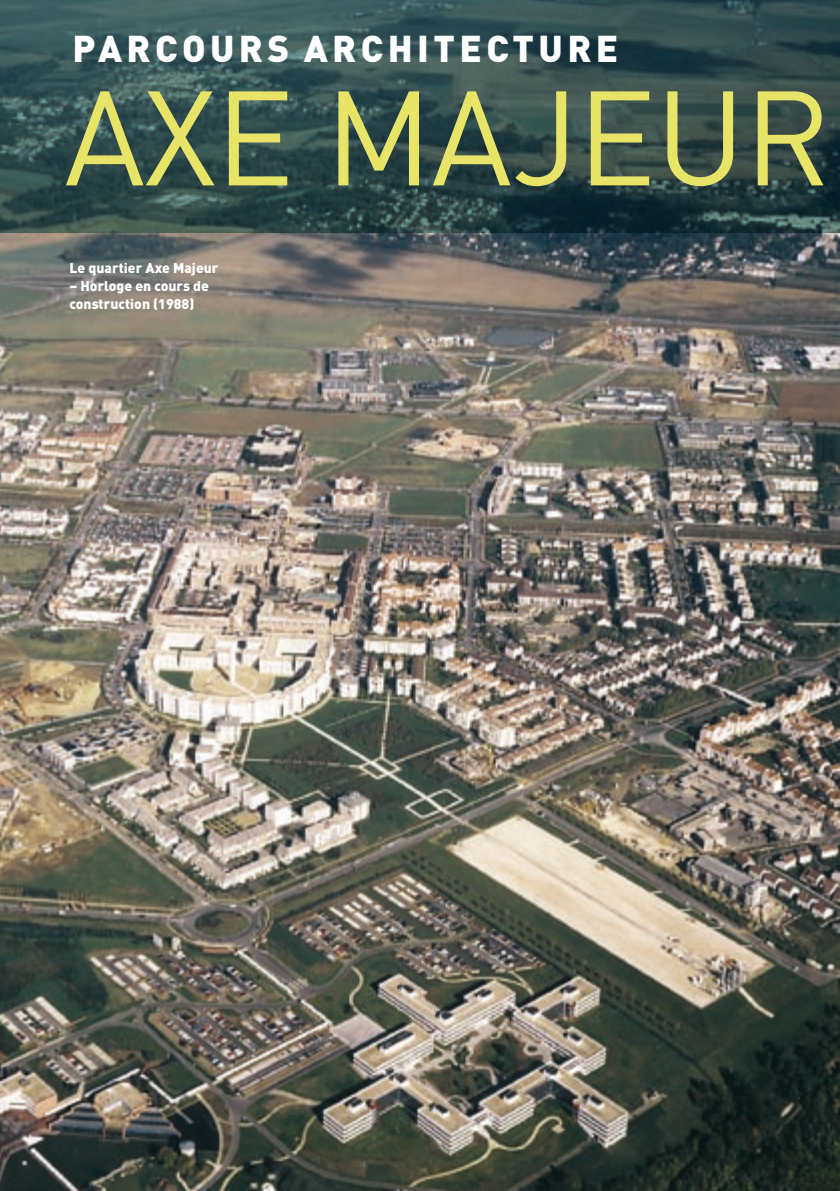
<style>
.page{position:relative;width:840px;height:1191px;background:#fff}
.page>*{position:absolute;margin:0;border:0;box-sizing:border-box;transform-origin:0 0}
.Titre{font:132px "DIN";letter-spacing:-.01em;color:#e8e468}
.t1{font:900 36.8px "DIN";letter-spacing:.12em;color:#fff}
.courant{font:900 14px/18px "DIN";color:#fff}
</style>
<div class="page">
<img style="left:0;top:233px;width:839px;height:958px">
<svg style="left:0;top:0;width:839px;height:233px;background:#324c4e"></svg>
<p class="t1" style="left:72px;top:24px;width:259px">PARCOURS arc</p>
<p class="t1" style="left:387px;top:24px;width:232px">hitecture</p>
<p class="Titre" style="left:64px;top:55px;width:767px">AXE MAJEUR</p>
<p class="courant" style="left:69px;top:258px;width:150px">Le quartier Axe Majeur</p>
<p class="courant" style="left:69px;top:276px;width:141px">– Horloge en cours de construction (1988)</p>
</div>
